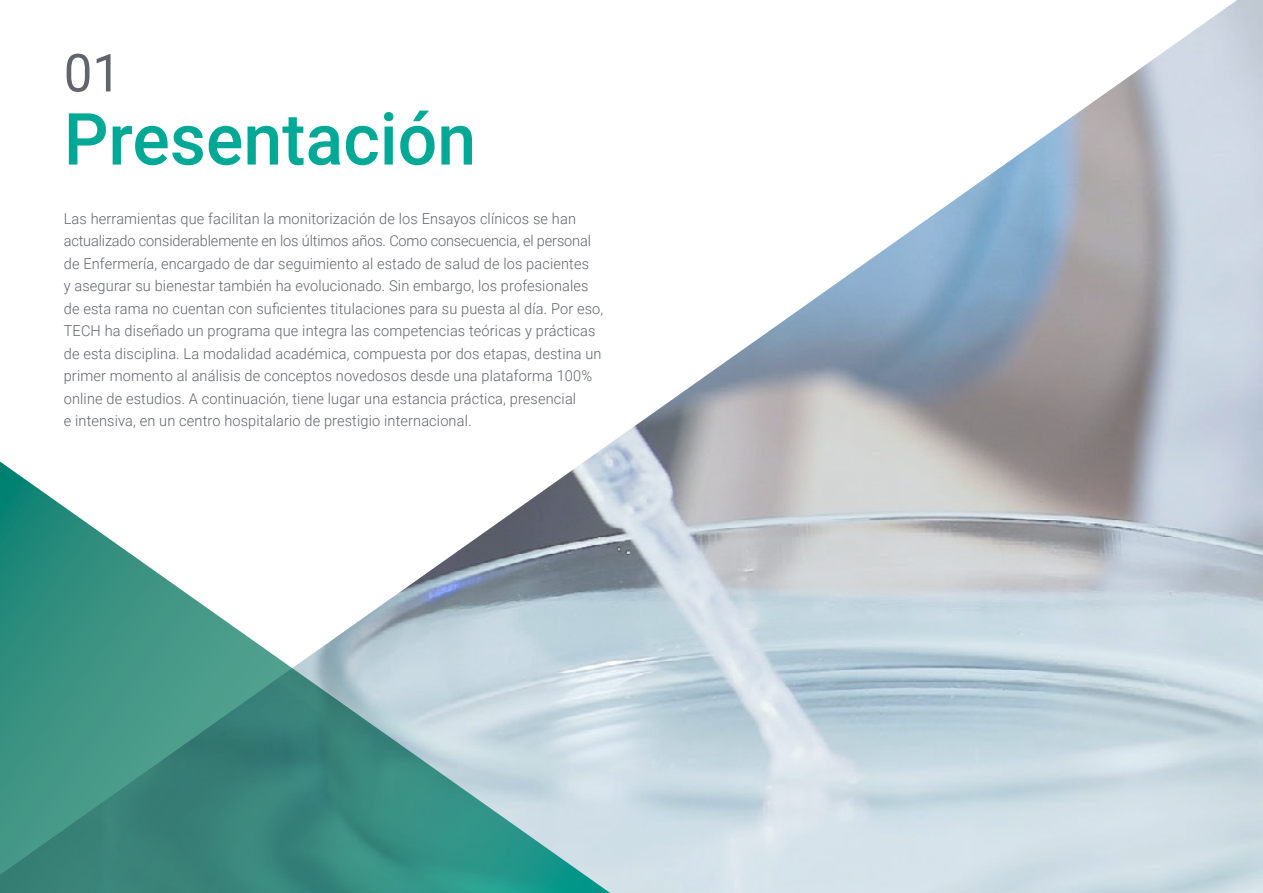
<style>
.page{position:relative;width:1263px;height:893px;background:#fff}
.page>*{position:absolute;margin:0;border:0;box-sizing:border-box;transform-origin:0 0}
.t1{font:500 72px "Roboto";color:#00a996}
.t2{font:52.5px "Roboto";color:#61646a}
.t3{font:300 15px/22.5px "Roboto";letter-spacing:.01em;color:#61646a}
</style>
<div class="page">
<img style="left:607px;top:0;width:656px;height:893px">
<svg style="left:0;top:446px;width:640px;height:447px"></svg>
<h2 class="t2" style="left:64px;top:36px;width:59px">01</h2>
<h1 class="t1" style="left:64px;top:89px;width:414px">Presentación</h1>
<p class="t3" style="left:64px;top:207px;width:541px">Las herramientas que facilitan la monitorización de los Ensayos clínicos se han actualizado considerablemente en los últimos años. Como consecuencia, el personal de Enfermería, encargado de dar seguimiento al estado de salud de los pacientes<br>y asegurar su bienestar también ha evolucionado. Sin embargo, los profesionales de esta rama no cuentan con suficientes titulaciones para su puesta al día. Por eso, TECH ha diseñado un programa que integra las competencias teóricas y prácticas de esta disciplina. La modalidad académica, compuesta por dos etapas, destina un primer momento al análisis de conceptos novedosos desde una plataforma 100% online de estudios. A continuación, tiene lugar una estancia práctica, presencial<br>e intensiva, en un centro hospitalario de prestigio internacional.</p>
</div>
